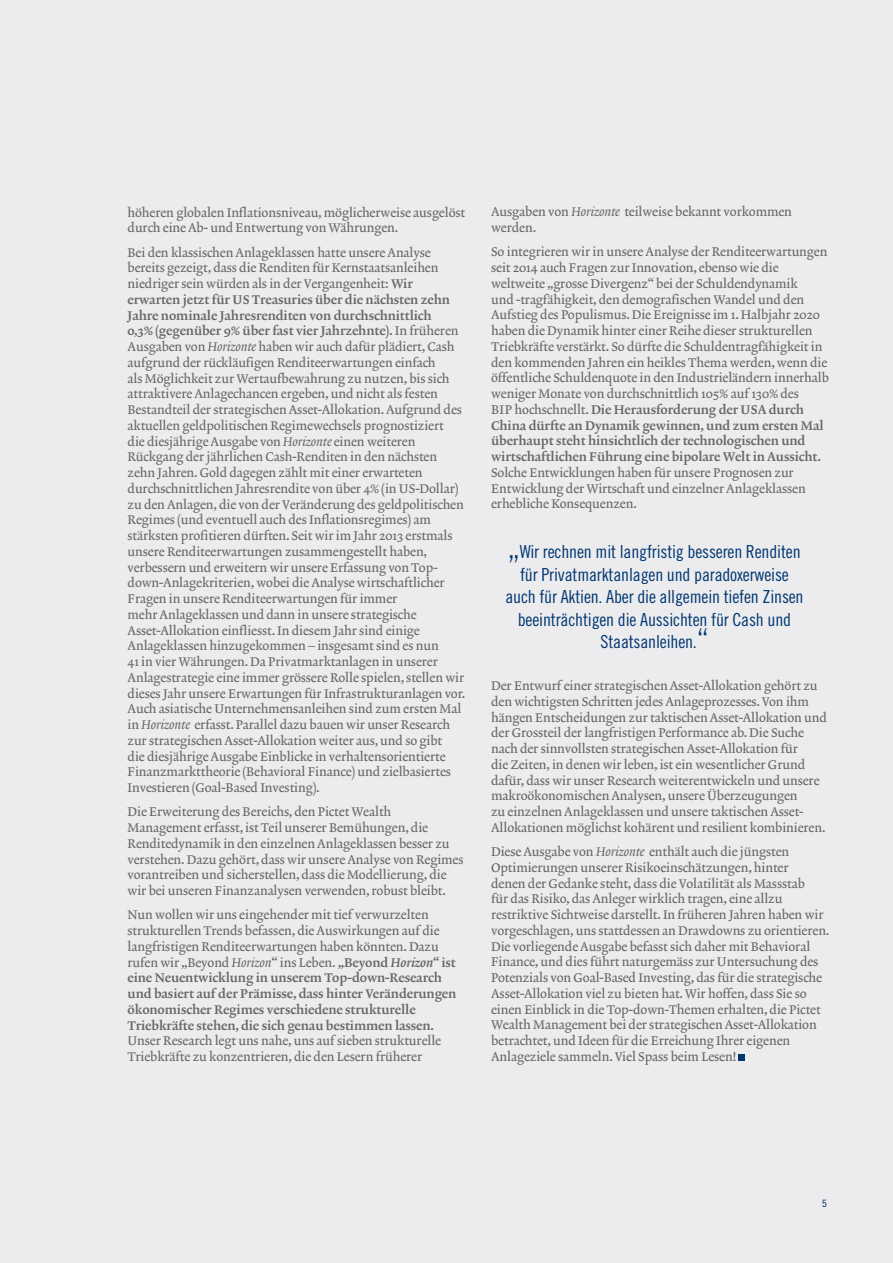
<style>
.page{position:relative;width:893px;height:1263px;background:#ececee}
.page>*{position:absolute;margin:0;border:0;box-sizing:border-box;transform-origin:0 0}
.t1{font:18px/22.5px "Trade Gothic LT Std Cn 18";letter-spacing:-.01em;color:#013771;text-align:center}
.t2{font:12.75px/15.8px "Lexicon No 2 A Roman Txt";letter-spacing:-.01em;color:#67676a}
.t3{font:12.75px/15.8px "Lexicon No 2 C Roman Txt";letter-spacing:-.01em;color:#67676a}
.t4{font:condensed 10.2px "Trade Gothic Next LT Pro";color:#013771}
.s1{font-family:"Lexicon No 2 C Roman Txt"}
.s2{font-family:"Lexicon No 2 A Roman Txt"}
.s3{font-family:"Lexicon No 2 A Italic Txt"}
.s4{font-family:"Lexicon No 2 A Italic Tab"}
.s5{font-family:"Lexicon No 2 C Italic Txt"}
.s6{font-size:30px}
</style>
<div class="page">
<div style="left:738px;top:1054px;width:7px;height:7px;background:#013771"></div>
<p class="t2" style="left:128px;top:205px;width:339px">höheren globalen Inflationsniveau, möglicherweise ausgelöst durch eine Ab- und Entwertung von Währungen.</p>
<p class="t2" style="left:128px;top:245px;width:312px">Bei den klassischen Anlageklassen hatte unsere Analyse bereits gezeigt, dass die Renditen für Kernstaatsanleihen niedriger sein würden als in der Vergangenheit: <span class="s1">Wir</span></p>
<p class="t3" style="left:128px;top:292px;width:333px">erwarten jetzt für US Treasuries über die nächsten zehn<br>Jahre nominale Jahresrenditen von durchschnittlich<br>0,3% (gegenüber 9% über fast vier Jahrzehnte). <span class="s2">In früheren</span></p>
<p class="t2" style="left:128px;top:339px;width:339px">Ausgaben von <span class="s3">Horizonte</span> haben wir auch dafür plädiert, Cash aufgrund der rückläufigen Renditeerwartungen einfach<br>als Möglichkeit zur Wertaufbewahrung zu nutzen, bis sich attraktivere Anlagechancen ergeben, und nicht als festen Bestandteil der strategischen Asset-Allokation. Aufgrund des aktuellen geldpolitischen Regimewechsels prognostiziert<br>die diesjährige Ausgabe von <span class="s3">Horizonte</span> einen weiteren Rückgang der jährlichen Cash-Renditen in den nächsten zehn Jahren. Gold dagegen zählt mit einer erwarteten durchschnittlichen Jahresrendite von über 4% (in US-Dollar) zu den Anlagen, die von der Veränderung des geldpolitischen Regimes (und eventuell auch des Inflationsregimes) am stärksten profitieren dürften. Seit wir im Jahr 2013 erstmals unsere Renditeerwartungen zusammengestellt haben, verbessern und erweitern wir unsere Erfassung von Top&shy;down-Anlagekriterien, wobei die Analyse wirtschaftlicher Fragen in unsere Renditeerwartungen für immer<br>mehr Anlageklassen und dann in unsere strategische Asset-Allokation einfliesst. In diesem Jahr sind einige Anlageklassen hinzugekommen – insgesamt sind es nun<br>41 in vier Währungen. Da Privatmarktanlagen in unserer Anlagestrategie eine immer grössere Rolle spielen, stellen wir dieses Jahr unsere Erwartungen für Infrastrukturanlagen vor.<br>Auch asiatische Unternehmensanleihen sind zum ersten Mal in <span class="s3">Horizonte</span> erfasst. Parallel dazu bauen wir unser Research zur strategischen Asset-Allokation weiter aus, und so gibt<br>die diesjährige Ausgabe Einblicke in verhaltensorientierte Finanzmarkttheorie (Behavioral Finance) und zielbasiertes Investieren (Goal-Based Investing).</p>
<p class="t2" style="left:128px;top:805px;width:338px">Die Erweiterung des Bereichs, den Pictet Wealth Management erfasst, ist Teil unserer Bemühungen, die Renditedynamik in den einzelnen Anlageklassen besser zu verstehen. Dazu gehört, dass wir unsere Analyse von Regimes vorantreiben und sicherstellen, dass die Modellierung, die wir bei unseren Finanzanalysen verwenden, robust bleibt.</p>
<p class="t2" style="left:128px;top:908px;width:330px">Nun wollen wir uns eingehender mit tief verwurzelten strukturellen Trends befassen, die Auswirkungen auf die langfristigen Renditeerwartungen haben könnten. Dazu rufen wir „Beyond <span class="s4">Horizon</span>“ ins Leben. <span class="s1">„Beyond</span> <span class="s5">Horizon</span><span class="s1">“ ist</span></p>
<p class="t3" style="left:128px;top:971px;width:330px">eine Neuentwicklung in unserem Top-down-Research und basiert auf der Prämisse, dass hinter Veränderungen ökonomischer Regimes verschiedene strukturelle Triebkräfte stehen, die sich genau bestimmen lassen.</p>
<p class="t2" style="left:128px;top:1034px;width:315px">Unser Research legt uns nahe, uns auf sieben strukturelle<br>Triebkräfte zu konzentrieren, die den Lesern früherer</p>
<p class="t2" style="left:491px;top:205px;width:302px">Ausgaben von <span class="s3">Horizonte</span> teilweise bekannt vorkommen werden.</p>
<p class="t2" style="left:491px;top:245px;width:339px">So integrieren wir in unsere Analyse der Renditeerwartungen seit 2014 auch Fragen zur Innovation, ebenso wie die weltweite „grosse Divergenz“ bei der Schuldendynamik<br>und -tragfähigkeit, den demografischen Wandel und den Aufstieg des Populismus. Die Ereignisse im 1. Halbjahr 2020 haben die Dynamik hinter einer Reihe dieser strukturellen Triebkräfte verstärkt. So dürfte die Schuldentragfähigkeit in den kommenden Jahren ein heikles Thema werden, wenn die öffentliche Schuldenquote in den Industrieländern innerhalb weniger Monate von durchschnittlich 105% auf 130% des</p>
<p class="t3" style="left:491px;top:402px;width:334px"><span class="s2">BIP hochschnellt.</span> Die Herausforderung der USA durch China dürfte an Dynamik gewinnen, und zum ersten Mal überhaupt steht hinsichtlich der technologischen und wirtschaftlichen Führung eine bipolare Welt in Aussicht.</p>
<p class="t2" style="left:491px;top:465px;width:316px">Solche Entwicklungen haben für unsere Prognosen zur<br>Entwicklung der Wirtschaft und einzelner Anlageklassen erhebliche Konsequenzen.</p>
<h1 class="t1" style="left:505px;top:540px;width:300px"><span class="s6">„</span>Wir rechnen mit langfristig besseren Renditen für Privatmarktanlagen und paradoxerweise auch für Aktien. Aber die allgemein tiefen Zinsen beeinträchtigen die Aussichten für Cash und Staatsanleihen.<span class="s6">“</span></h1>
<p class="t2" style="left:491px;top:679px;width:337px">Der Entwurf einer strategischen Asset-Allokation gehört zu den wichtigsten Schritten jedes Anlageprozesses. Von ihm hängen Entscheidungen zur taktischen Asset-Allokation und der Grossteil der langfristigen Performance ab. Die Suche nach der sinnvollsten strategischen Asset-Allokation für<br>die Zeiten, in denen wir leben, ist ein wesentlicher Grund dafür, dass wir unser Research weiterentwickeln und unsere makroökonomischen Analysen, unsere Überzeugungen<br>zu einzelnen Anlageklassen und unsere taktischen Asset-Allokationen möglichst kohärent und resilient kombinieren.</p>
<p class="t2" style="left:491px;top:844px;width:340px">Diese Ausgabe von <span class="s3">Horizonte</span> enthält auch die jüngsten Optimierungen unserer Risikoeinschätzungen, hinter<br>denen der Gedanke steht, dass die Volatilität als Massstab<br>für das Risiko, das Anleger wirklich tragen, eine allzu restriktive Sichtweise darstellt. In früheren Jahren haben wir vorgeschlagen, uns stattdessen an Drawdowns zu orientieren.<br>Die vorliegende Ausgabe befasst sich daher mit Behavioral Finance, und dies führt naturgemäss zur Untersuchung des Potenzials von Goal-Based Investing, das für die strategische Asset-Allokation viel zu bieten hat. Wir hoffen, dass Sie so einen Einblick in die Top-down-Themen erhalten, die Pictet Wealth Management bei der strategischen Asset-Allokation betrachtet, und Ideen für die Erreichung Ihrer eigenen Anlageziele sammeln. Viel Spass beim Lesen!</p>
<p class="t4" style="left:822px;top:1196px;width:6px">5</p>
</div>
